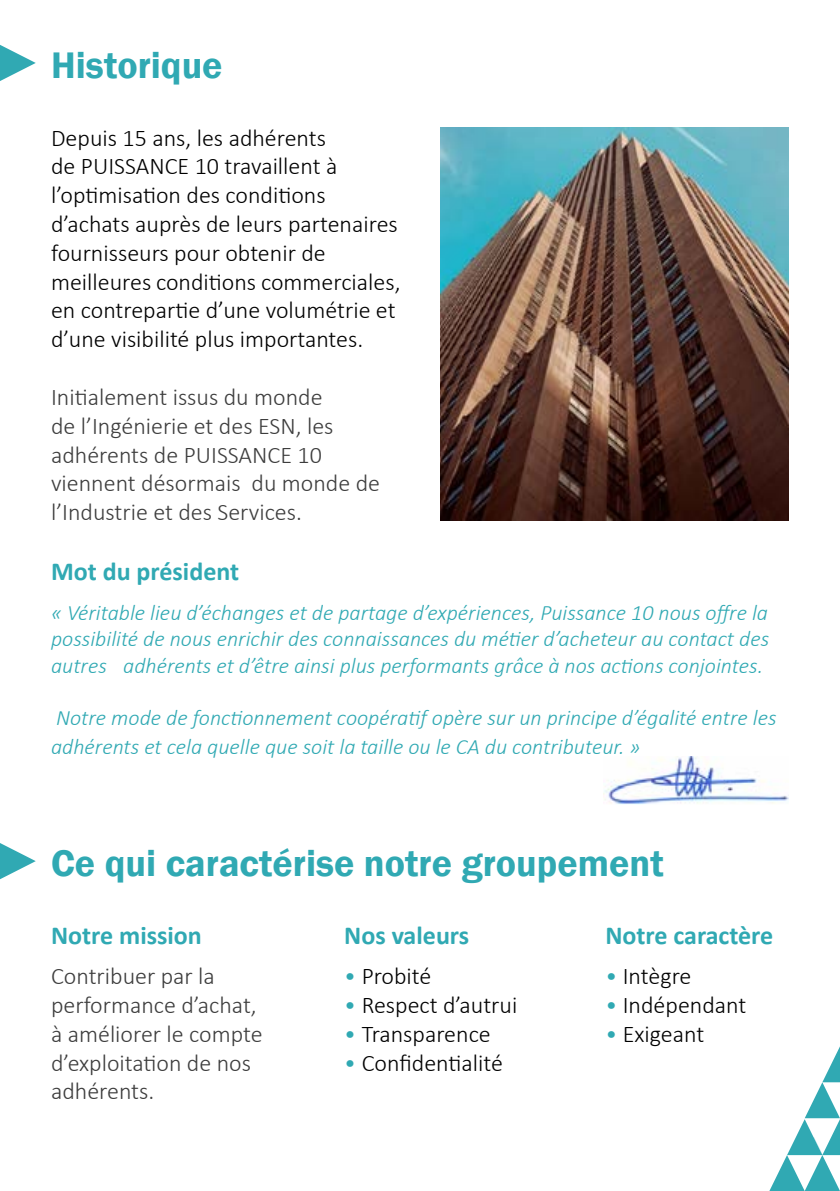
<style>
.page{position:relative;width:840px;height:1191px;background:#fff}
.page>*{position:absolute;margin:0;border:0;box-sizing:border-box;transform-origin:0 0}
.t1{font:600 38px "Franklin Gothic";color:#30a9b3}
.t2{font:700 26px "Calibri";color:#30a9b3}
.t3{font:300 24px/28.8px "Calibri";color:#000}
.t4{font:300 24px/28.8px "Calibri";color:#3d3d3d}
.t5{font:italic 300 22px/26.4px "Calibri";color:#30a9b3;text-align:justify}
.s1{color:#30a9b3}
</style>
<div class="page">
<svg style="left:0;top:45px;width:36px;height:36px"></svg>
<img style="left:603px;top:756px;width:185px;height:48px">
<img style="left:440px;top:128px;width:348px;height:392px">
<svg style="left:0;top:843px;width:36px;height:36px"></svg>
<svg style="left:769px;top:1046px;width:71px;height:145px"></svg>
<h1 class="t1" style="left:51px;top:42px;width:173px">Historique</h1>
<p class="t3" style="left:51px;top:123px;width:351px">Depuis 15 ans, les adhérents<br>de PUISSANCE 10 travaillent à l’optimisation des conditions d’achats auprès de leurs partenaires fournisseurs pour obtenir de meilleures conditions commerciales, en contrepartie d’une volumétrie et d’une visibilité plus importantes.</p>
<p class="t4" style="left:51px;top:382px;width:330px">Initialement issus du monde<br>de l’Ingénierie et des ESN, les adhérents de PUISSANCE 10 viennent désormais du monde de l’Industrie et des Services.</p>
<p class="t2" style="left:51px;top:553px;width:189px">Mot du président</p>
<p class="t5" style="left:51px;top:599px;width:719px">« Véritable lieu d’échanges et de partage d’expériences, Puissance 10 nous offre la possibilité de nous enrichir des connaissances du métier d’acheteur au contact des autres adhérents et d’être ainsi plus performants grâce à nos actions conjointes.</p>
<p class="t5" style="left:51px;top:703px;width:726px;line-height:28.8px">Notre mode de fonctionnement coopératif opère sur un principe d’égalité entre les adhérents et cela quelle que soit la taille ou le CA du contributeur. »</p>
<h1 class="t1" style="left:51px;top:839px;width:613px">Ce qui caractérise notre groupement</h1>
<p class="t2" style="left:51px;top:917px;width:152px">Notre mission</p>
<p class="t4" style="left:51px;top:961px;width:213px">Contribuer par la performance d’achat, à améliorer le compte d’exploitation de nos adhérents.</p>
<p class="t2" style="left:344px;top:917px;width:126px">Nos valeurs</p>
<p class="t3" style="left:344px;top:961px;width:88px"><span class="s1">•</span> Probité</p>
<p class="t3" style="left:344px;top:990px;width:174px"><span class="s1">•</span> Respect d’autrui</p>
<p class="t3" style="left:344px;top:1019px;width:148px"><span class="s1">•</span> Transparence</p>
<p class="t3" style="left:344px;top:1048px;width:160px"><span class="s1">•</span> Confidentialité</p>
<p class="t2" style="left:605px;top:917px;width:169px">Notre caractère</p>
<p class="t3" style="left:605px;top:961px;width:88px"><span class="s1">•</span> Intègre</p>
<p class="t3" style="left:605px;top:990px;width:142px"><span class="s1">•</span> Indépendant</p>
<p class="t3" style="left:605px;top:1019px;width:100px"><span class="s1">•</span> Exigeant</p>
</div>
